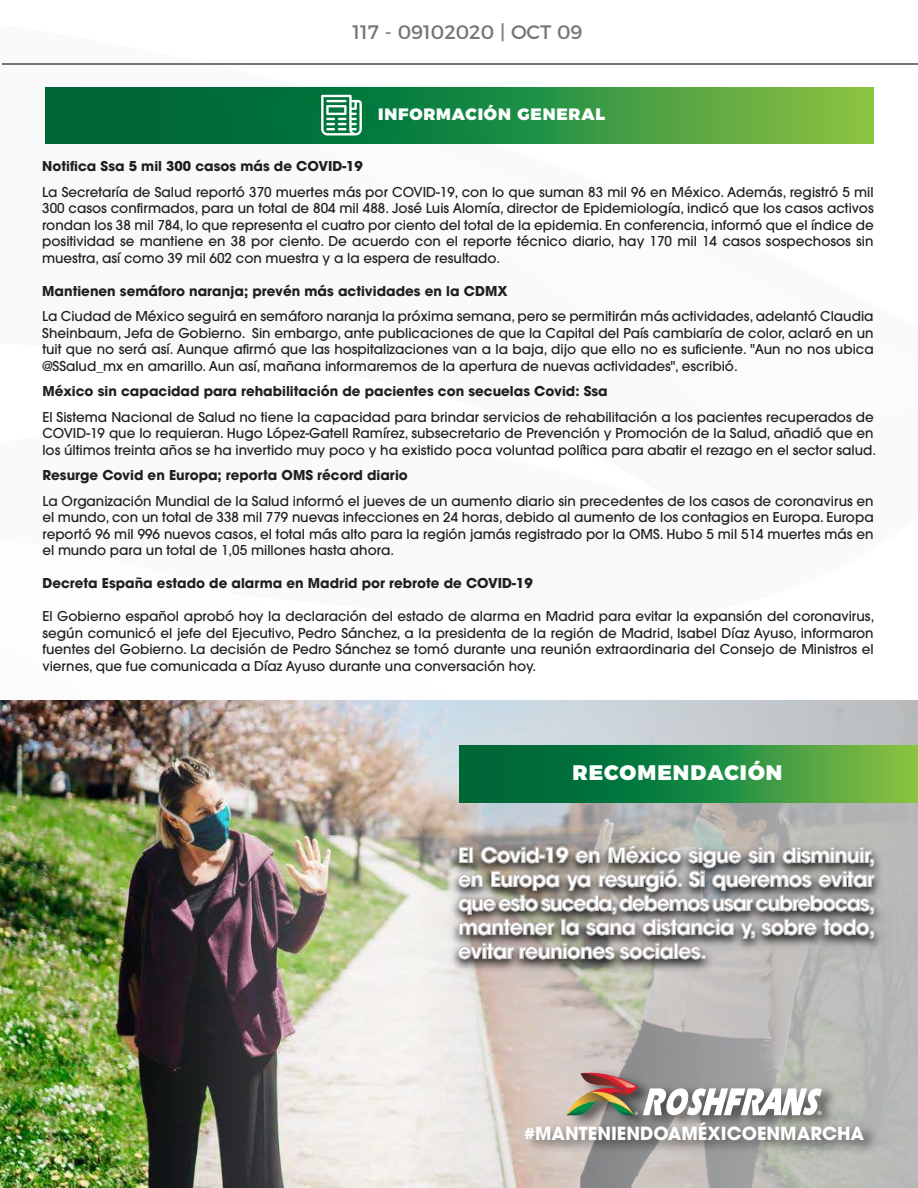
<style>
.page{position:relative;width:918px;height:1188px;background:#fff}
.page>*{position:absolute;margin:0;border:0;box-sizing:border-box;transform-origin:0 0}
.t1{font:700 21px/24px "Avant Garde";letter-spacing:-.05em;color:#fff;text-align:justify}
.t2{font:900 21px "Montserrat";letter-spacing:.05em;color:#feffff}
.t3{font:19.5px "Montserrat";color:#767676}
.t4{font:700 18px "Avant Garde";color:#fff}
.t5{font:900 16.5px "Montserrat";letter-spacing:.05em;color:#feffff}
.t6{font:500 13.5px/16.5px "Avant Garde";color:#221e1f;text-align:justify}
.t7{font:700 13.5px "Avant Garde";color:#221e1f}
</style>
<div class="page">
<svg style="left:46px;top:87px;width:828px;height:56px;background:#2a8b3e"></svg>
<hr style="left:2px;top:63px;width:916px;height:2px;background:#767676">
<svg style="left:321px;top:95px;width:41px;height:40px"></svg>
<img style="left:0;top:700px;width:83px;height:488px">
<img style="left:83px;top:700px;width:333px;height:488px">
<svg style="left:416px;top:700px;width:502px;height:488px;background:#c5c5c3"></svg>
<svg style="left:459px;top:746px;width:459px;height:56px;background:#288a3e"></svg>
<img style="left:445px;top:835px;width:447px;height:175px">
<svg style="left:458px;top:844px;width:417px;height:116px;background:#8e8b88"></svg>
<img style="left:520px;top:1064px;width:366px;height:98px">
<svg style="left:567px;top:1071px;width:255px;height:44px"></svg>
<h2 class="t3" style="left:353px;top:17px;width:232px">117 - 09102020 | OCT 09</h2>
<p class="t5" style="left:378px;top:100px;width:228px">INFORMACIÓN GENERAL</p>
<p class="t7" style="left:42px;top:157px;width:322px">Notifica Ssa 5 mil 300 casos más de COVID-19</p>
<p class="t6" style="left:42px;top:184px;width:833px">La Secretaría de Salud reportó 370 muertes más por COVID-19, con lo que suman 83 mil 96 en México. Además, registró 5 mil 300 casos confirmados, para un total de 804 mil 488. José Luis Alomía, director de Epidemiología, indicó que los casos activos rondan los 38 mil 784, lo que representa el cuatro por ciento del total de la epidemia. En conferencia, informó que el índice de positividad se mantiene en 38 por ciento. De acuerdo con el reporte técnico diario, hay 170 mil 14 casos sospechosos sin muestra, así como 39 mil 602 con muestra y a la espera de resultado.</p>
<p class="t7" style="left:42px;top:282px;width:467px">Mantienen semáforo naranja; prevén más actividades en la CDMX</p>
<p class="t6" style="left:42px;top:308px;width:833px">La Ciudad de México seguirá en semáforo naranja la próxima semana, pero se permitirán más actividades, adelantó Claudia Sheinbaum, Jefa de Gobierno. Sin embargo, ante publicaciones de que la Capital del País cambiaría de color, aclaró en un tuit que no será así. Aunque afirmó que las hospitalizaciones van a la baja, dijo que ello no es suficiente. "Aun no nos ubica @SSalud_mx en amarillo. Aun así, mañana informaremos de la apertura de nuevas actividades", escribió.</p>
<p class="t7" style="left:42px;top:382px;width:567px">México sin capacidad para rehabilitación de pacientes con secuelas Covid: Ssa</p>
<p class="t6" style="left:42px;top:409px;width:835px;text-align:left">El Sistema Nacional de Salud no tiene la capacidad para brindar servicios de rehabilitación a los pacientes recuperados de<br>COVID-19 que lo requieran. Hugo López-Gatell Ramírez, subsecretario de Prevención y Promoción de la Salud, añadió que en los últimos treinta años se ha invertido muy poco y ha existido poca voluntad política para abatir el rezago en el sector salud.</p>
<p class="t7" style="left:42px;top:466px;width:367px">Resurge Covid en Europa; reporta OMS récord diario</p>
<p class="t6" style="left:42px;top:492px;width:833px">La Organización Mundial de la Salud informó el jueves de un aumento diario sin precedentes de los casos de coronavirus en el mundo, con un total de 338 mil 779 nuevas infecciones en 24 horas, debido al aumento de los contagios en Europa. Europa reportó 96 mil 996 nuevos casos, el total más alto para la región jamás registrado por la OMS. Hubo 5 mil 514 muertes más en el mundo para un total de 1,05 millones hasta ahora.</p>
<p class="t7" style="left:42px;top:574px;width:492px">Decreta España estado de alarma en Madrid por rebrote de COVID-19</p>
<p class="t6" style="left:42px;top:608px;width:834px">El Gobierno español aprobó hoy la declaración del estado de alarma en Madrid para evitar la expansión del coronavirus, según comunicó el jefe del Ejecutivo, Pedro Sánchez, a la presidenta de la región de Madrid, Isabel Díaz Ayuso, informaron fuentes del Gobierno. La decisión de Pedro Sánchez se tomó durante una reunión extraordinaria del Consejo de Ministros el viernes, que fue comunicada a Díaz Ayuso durante una conversación hoy.</p>
<h1 class="t2" style="left:572px;top:755px;width:211px">RECOMENDACIÓN</h1>
<h1 class="t1" style="left:458px;top:843px;width:419px">El Covid-19 en México sigue sin disminuir, en Europa ya resurgió. Si queremos evitar que esto suceda,debemos usar cubrebocas, mantener la sana distancia y, sobre todo, evitar reuniones sociales.</h1>
<h3 class="t4" style="left:524px;top:1122px;width:342px">#MANTENIENDOAMÉXICOENMARCHA</h3>
</div>
